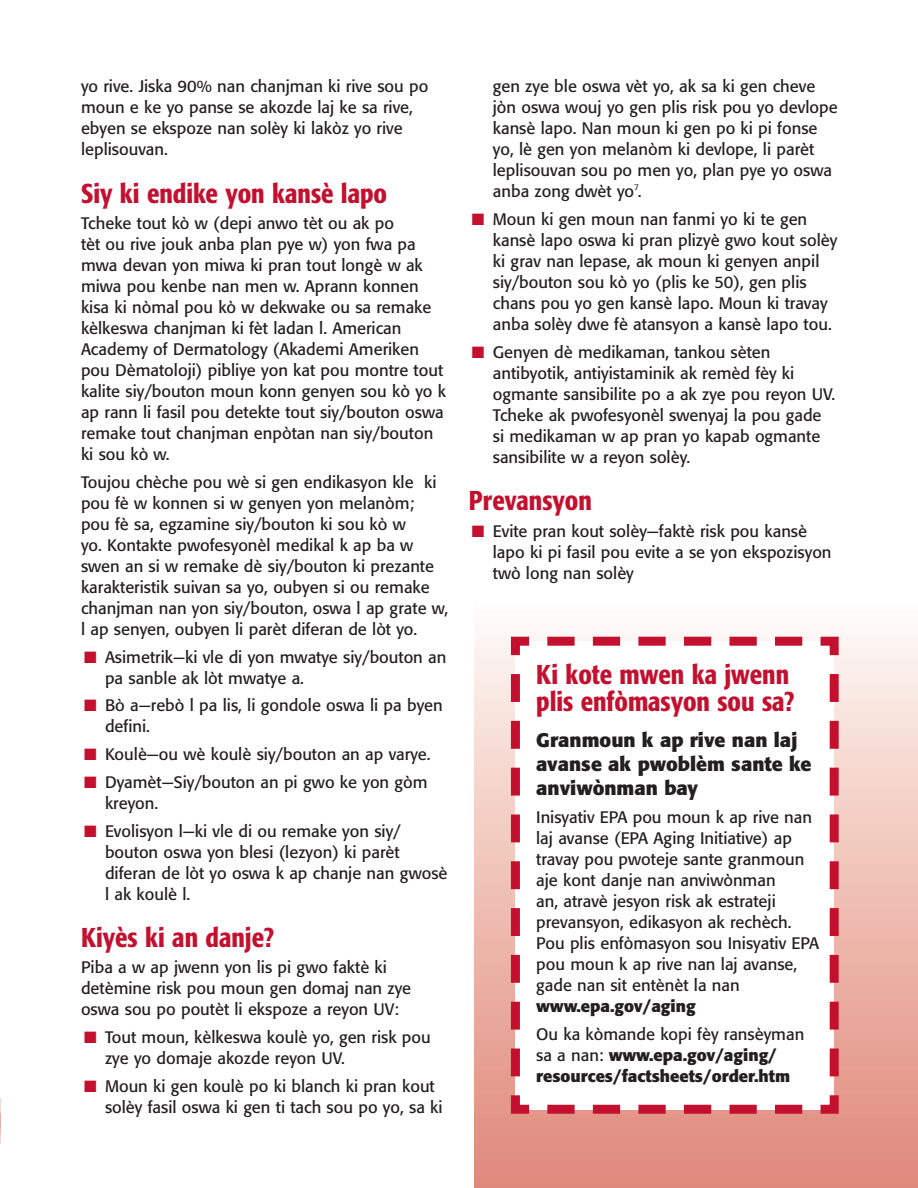
<style>
.page{position:relative;width:918px;height:1188px;background:#fff}
.page>*{position:absolute;margin:0;border:0;box-sizing:border-box;transform-origin:0 0}
.subhead{font:500 condensed 27px/27px "Formata";color:#c3102f}
.bold_text{font:700 19.5px/24px "Formata";color:#231f20}
.body{font:16.5px/21px "Formata";color:#231f20}
.bulleted_text{font:16.5px/21px "Formata";color:#231f20}
.body-2{font:700 16.5px/21px "Formata";color:#231f20}
.s1{color:#c3102f}
.s2{font-weight:700}
.s3{font-weight:400}
</style>
<div class="page">
<div style="left:474px;top:602px;width:444px;height:586px;background:linear-gradient(to bottom,#fefaf6,#e08777)"></div>
<svg style="left:506px;top:632px;width:337px;height:486px"></svg>
<svg style="left:0;top:1098px;width:1px;height:46px"></svg>
<p class="body" style="left:81px;top:76px;width:349px">yo rive. Jiska 90% nan chanjman ki rive sou po moun e ke yo panse se akozde laj ke sa rive, ebyen se ekspoze nan solèy ki lakòz yo rive leplisouvan.</p>
<p class="subhead" style="left:81px;top:180px;width:308px">Siy ki endike yon kansè lapo</p>
<p class="body" style="left:81px;top:213px;width:367px">Tcheke tout kò w (depi anwo tèt ou ak po<br>tèt ou rive jouk anba plan pye w) yon fwa pa mwa devan yon miwa ki pran tout longè w ak miwa pou kenbe nan men w. Aprann konnen kisa ki nòmal pou kò w dekwake ou sa remake kèlkeswa chanjman ki fèt ladan l. American Academy of Dermatology (Akademi Ameriken pou Dèmatoloji) pibliye yon kat pou montre tout kalite siy/bouton moun konn genyen sou kò yo k ap rann li fasil pou detekte tout siy/bouton oswa remake tout chanjman enpòtan nan siy/bouton ki sou kò w.</p>
<p class="body" style="left:81px;top:471px;width:369px">Toujou chèche pou wè si gen endikasyon kle ki pou fè w konnen si w genyen yon melanòm;<br>pou fè sa, egzamine siy/bouton ki sou kò w<br>yo. Kontakte pwofesyonèl medikal k ap ba w swen an si w remake dè siy/bouton ki prezante karakteristik suivan sa yo, oubyen si ou remake chanjman nan yon siy/bouton, oswa l ap grate w, l ap senyen, oubyen li parèt diferan de lòt yo.</p>
<p class="bulleted_text" style="left:105px;top:646px;width:343px;text-indent:-21px"><span class="s1">■</span> Asimetrik—ki vle di yon mwatye siy/bouton an pa sanble ak lòt mwatye a.</p>
<p class="bulleted_text" style="left:105px;top:695px;width:339px;text-indent:-21px"><span class="s1">■</span> Bò a—rebò l pa lis, li gondole oswa li pa byen defini.</p>
<p class="bulleted_text" style="left:84px;top:744px;width:348px"><span class="s1">■</span> Koulè—ou wè koulè siy/bouton an ap varye.</p>
<p class="bulleted_text" style="left:105px;top:771px;width:324px;text-indent:-21px"><span class="s1">■</span> Dyamèt—Siy/bouton an pi gwo ke yon gòm kreyon.</p>
<p class="bulleted_text" style="left:105px;top:820px;width:344px;text-indent:-21px"><span class="s1">■</span> Evolisyon l—ki vle di ou remake yon siy/ bouton oswa yon blesi (lezyon) ki parèt diferan de lòt yo oswa k ap chanje nan gwosè l ak koulè l.</p>
<p class="subhead" style="left:81px;top:924px;width:195px">Kiyès ki an danje?</p>
<p class="body" style="left:81px;top:957px;width:332px">Piba a w ap jwenn yon lis pi gwo faktè ki detèmine risk pou moun gen domaj nan zye oswa sou po poutèt li ekspoze a reyon UV:</p>
<p class="bulleted_text" style="left:105px;top:1027px;width:327px;text-indent:-21px"><span class="s1">■</span> Tout moun, kèlkeswa koulè yo, gen risk pou zye yo domaje akozde reyon UV.</p>
<p class="bulleted_text" style="left:105px;top:1075px;width:339px;text-indent:-21px"><span class="s1">■</span> Moun ki gen koulè po ki blanch ki pran kout solèy fasil oswa ki gen ti tach sou po yo, sa ki</p>
<p class="bulleted_text" style="left:493px;top:76px;width:346px">gen zye ble oswa vèt yo, ak sa ki gen cheve jòn oswa wouj yo gen plis risk pou yo devlope kansè lapo. Nan moun ki gen po ki pi fonse yo, lè gen yon melanòm ki devlope, li parèt leplisouvan sou po men yo, plan pye yo oswa anba zong dwèt yo<sup>7</sup>.</p>
<p class="bulleted_text" style="left:493px;top:209px;width:346px;text-indent:-21px"><span class="s1">■</span> Moun ki gen moun nan fanmi yo ki te gen kansè lapo oswa ki pran plizyè gwo kout solèy ki grav nan lepase, ak moun ki genyen anpil siy/bouton sou kò yo (plis ke 50), gen plis chans pou yo gen kansè lapo. Moun ki travay anba solèy dwe fè atansyon a kansè lapo tou.</p>
<p class="bulleted_text" style="left:493px;top:342px;width:344px;text-indent:-21px"><span class="s1">■</span> Genyen dè medikaman, tankou sèten antibyotik, antiyistaminik ak remèd fèy ki ogmante sansibilite po a ak zye pou reyon UV.<br>Tcheke ak pwofesyonèl swenyaj la pou gade si medikaman w ap pran yo kapab ogmante sansibilite w a reyon solèy.</p>
<p class="subhead" style="left:469px;top:487px;width:125px">Prevansyon</p>
<p class="bulleted_text" style="left:493px;top:520px;width:340px;text-indent:-21px"><span class="s1">■</span> Evite pran kout solèy—faktè risk pou kansè lapo ki pi fasil pou evite a se yon ekspozisyon twò long nan solèy</p>
<p class="subhead" style="left:536px;top:661px;width:260px">Ki kote mwen ka jwenn plis enfòmasyon sou sa?</p>
<p class="bold_text" style="left:536px;top:728px;width:277px">Granmoun k ap rive nan laj avanse ak pwoblèm sante ke anviwònman bay</p>
<p class="body" style="left:536px;top:807px;width:284px">Inisyativ EPA pou moun k ap rive nan laj avanse (EPA Aging Initiative) ap travay pou pwoteje sante granmoun aje kont danje nan anviwònman<br>an, atravè jesyon risk ak estrateji prevansyon, edikasyon ak rechèch.<br>Pou plis enfòmasyon sou Inisyativ EPA pou moun k ap rive nan laj avanse, gade nan sit entènèt la nan <span class="s2">www.epa.gov/aging</span></p>
<p class="body-2" style="left:536px;top:1023px;width:270px"><span class="s3">Ou ka kòmande kopi fèy ransèyman sa a nan:</span> www.epa.gov/aging/ resources/factsheets/order.htm</p>
</div>
